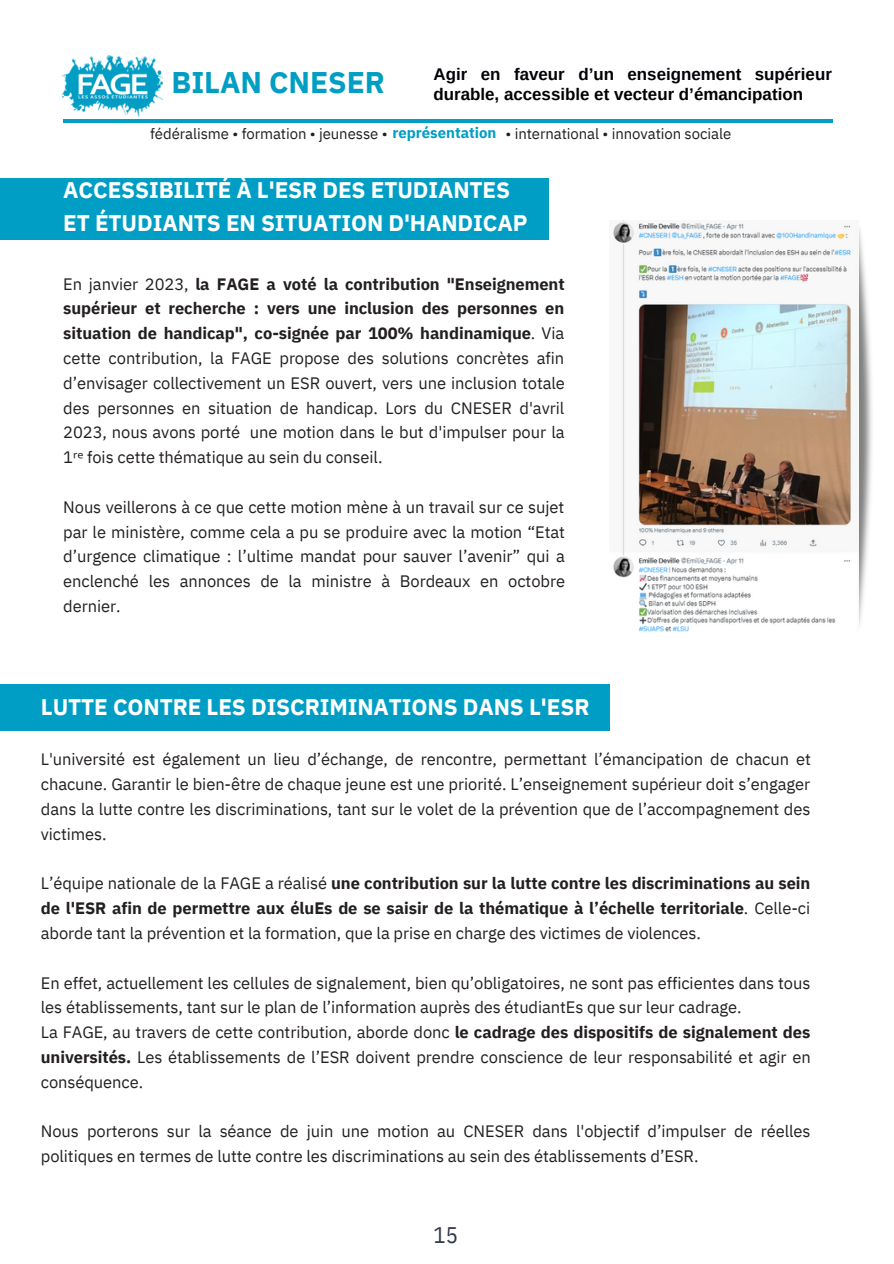
<style>
.page{position:relative;width:894px;height:1264px;background:#fff}
.page>*{position:absolute;margin:0;border:0;box-sizing:border-box;transform-origin:0 0}
.t1{font:700 29.85px "IBM Plex Sans";color:#019ec3}
.t2{font:700 22.5px "IBM Plex Sans";letter-spacing:-.005em;color:#fff}
.t3{font:22.5px "IBM Plex Sans Cond";color:#32394b}
.t4{font:700 16.95px/20.2px "Arimo";color:#000205}
.t5{font:16.5px/24.8px "IBM Plex Sans";letter-spacing:-.005em;color:#231f20;text-align:justify}
.t6{font:700 16.5px/24.8px "IBM Plex Sans";letter-spacing:-.005em;color:#231f20;text-align:justify}
.t7{font:14.85px "IBM Plex Sans";letter-spacing:-.005em;color:#231f20}
.s1{font-weight:700;color:#009ec5}
.s2{font-weight:700}
.s3{font-family:"Noto Sans"}
.s4{font-weight:400}
</style>
<div class="page">
<div style="left:0;top:178px;width:548px;height:61px;background:#009ec5"></div>
<hr style="left:63px;top:120px;width:768px;height:3px;background:#009fc3">
<img style="left:62px;top:55px;width:101px;height:62px">
<img style="left:613px;top:220px;width:259px;height:412px">
<div style="left:0;top:684px;width:609px;height:46px;background:#009ec5"></div>
<p class="t1" style="left:171px;top:62px;width:215px">BILAN CNESER</p>
<p class="t4" style="left:433px;top:64px;width:400px">Agir en faveur d’un enseignement supérieur durable, accessible et vecteur d’émancipation</p>
<p class="t7" style="left:150px;top:123px;width:348px">fédéralisme • formation • jeunesse • <span class="s1">représentation</span></p>
<p class="t7" style="left:505px;top:123px;width:227px">• international • innovation sociale</p>
<p class="t2" style="left:63px;top:175px;width:448px">ACCESSIBILITÉ À L'ESR DES ETUDIANTES</p>
<p class="t2" style="left:63px;top:208px;width:465px">ET ÉTUDIANTS EN SITUATION D'HANDICAP</p>
<p class="t5" style="left:63px;top:271px;width:503px">En janvier 2023, <span class="s2">la FAGE a voté la contribution "Enseignement supérieur et recherche : vers une inclusion des personnes en situation de handicap", co-signée par 100% handinamique</span>. Via cette contribution, la FAGE propose des solutions concrètes afin d’envisager collectivement un ESR ouvert, vers une inclusion totale des personnes en situation de handicap. Lors du CNESER d'avril 2023, nous avons porté une motion dans le but d'impulser pour la 1<span class="s3">ʳᵉ</span> fois cette thématique au sein du conseil.</p>
<p class="t5" style="left:63px;top:494px;width:503px">Nous veillerons à ce que cette motion mène à un travail sur ce sujet par le ministère, comme cela a pu se produire avec la motion “Etat d’urgence climatique : l’ultime mandat pour sauver l’avenir” qui a enclenché les annonces de la ministre à Bordeaux en octobre dernier.</p>
<p class="t2" style="left:41px;top:691px;width:550px">LUTTE CONTRE LES DISCRIMINATIONS DANS L'ESR</p>
<p class="t5" style="left:41px;top:747px;width:771px">L'université est également un lieu d’échange, de rencontre, permettant l’émancipation de chacun et chacune. Garantir le bien-être de chaque jeune est une priorité. L’enseignement supérieur doit s’engager dans la lutte contre les discriminations, tant sur le volet de la prévention que de l’accompagnement des victimes.</p>
<p class="t6" style="left:41px;top:870px;width:770px"><span class="s4">L’équipe nationale de la FAGE a réalisé</span> une contribution sur la lutte contre les discriminations au sein de l'ESR afin de permettre aux éluEs de se saisir de la thématique à l’échelle territoriale<span class="s4">. Celle-ci aborde tant la prévention et la formation, que la prise en charge des victimes de violences.</span></p>
<p class="t5" style="left:41px;top:969px;width:770px">En effet, actuellement les cellules de signalement, bien qu’obligatoires, ne sont pas efficientes dans tous les établissements, tant sur le plan de l’information auprès des étudiantEs que sur leur cadrage.</p>
<p class="t5" style="left:41px;top:1019px;width:771px">La FAGE, au travers de cette contribution, aborde donc <span class="s2">le cadrage des dispositifs de signalement des universités.</span> Les établissements de l’ESR doivent prendre conscience de leur responsabilité et agir en conséquence.</p>
<p class="t5" style="left:41px;top:1118px;width:771px">Nous porterons sur la séance de juin une motion au CNESER dans l'objectif d’impulser de réelles politiques en termes de lutte contre les discriminations au sein des établissements d’ESR.</p>
<p class="t3" style="left:433px;top:1219px;width:26px">15</p>
</div>
